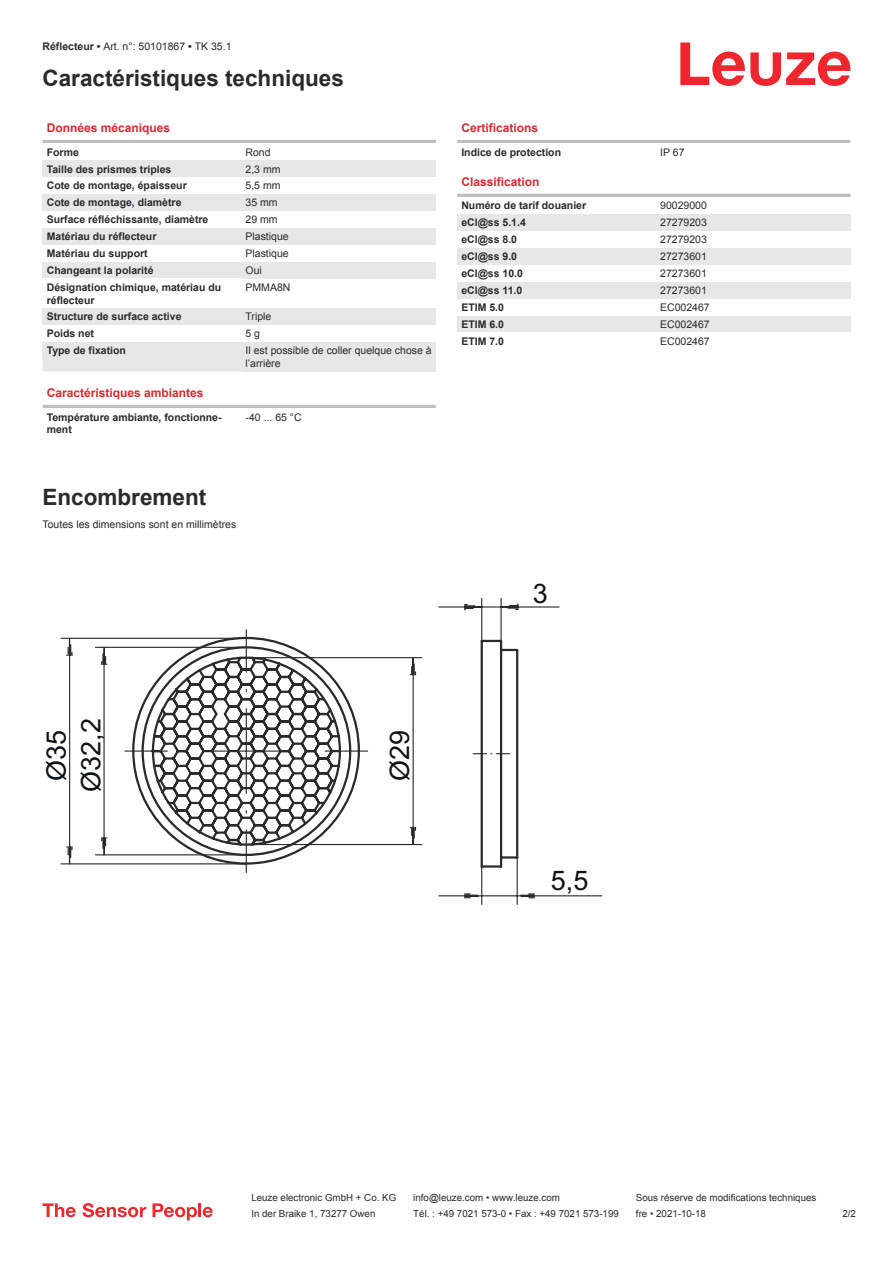
<style>
.page{position:relative;width:893px;height:1263px;background:#fff}
.page>*{position:absolute;margin:0;border:0;box-sizing:border-box;transform-origin:0 0}
.t1{font:27px/35px "Arial";color:#0e1317;text-align:center}
.t2{font:700 22.5px "Arial";color:#2b292a}
.t3{font:700 12px "Arial";color:#db2a30}
.t4{font:700 10.5px/12.6px "Arial";color:#2b292a}
.t5{font:10.5px/12.6px "Arial";color:#2b292a}
.t6{font:9.75px "Arial";color:#2b292a}
.s1{font-weight:700}
</style>
<div class="page">
<svg style="left:680px;top:43px;width:170px;height:43px"></svg>
<div style="left:43px;top:359px;width:199px;height:12px;background:#e6e7e9"></div>
<hr style="left:43px;top:140px;width:393px;height:3px;background:#bdbfc1">
<div style="left:43px;top:160px;width:199px;height:17px;background:#e6e7e9"></div>
<div style="left:242px;top:160px;width:194px;height:17px;background:#e6e7e9"></div>
<div style="left:43px;top:194px;width:199px;height:17px;background:#e6e7e9"></div>
<div style="left:242px;top:194px;width:194px;height:17px;background:#e6e7e9"></div>
<div style="left:43px;top:228px;width:199px;height:17px;background:#e6e7e9"></div>
<div style="left:242px;top:228px;width:194px;height:17px;background:#e6e7e9"></div>
<div style="left:43px;top:262px;width:199px;height:17px;background:#e6e7e9"></div>
<div style="left:242px;top:262px;width:194px;height:17px;background:#e6e7e9"></div>
<div style="left:43px;top:308px;width:199px;height:17px;background:#e6e7e9"></div>
<div style="left:242px;top:308px;width:194px;height:17px;background:#e6e7e9"></div>
<div style="left:43px;top:342px;width:199px;height:17px;background:#e6e7e9"></div>
<div style="left:242px;top:342px;width:194px;height:29px;background:#e6e7e9"></div>
<hr style="left:43px;top:405px;width:393px;height:3px;background:#bdbfc1">
<hr style="left:457px;top:140px;width:393px;height:3px;background:#bdbfc1">
<hr style="left:457px;top:194px;width:393px;height:3px;background:#bdbfc1">
<div style="left:457px;top:214px;width:200px;height:17px;background:#e6e7e9"></div>
<div style="left:657px;top:214px;width:193px;height:17px;background:#e6e7e9"></div>
<div style="left:457px;top:248px;width:200px;height:17px;background:#e6e7e9"></div>
<div style="left:657px;top:248px;width:193px;height:17px;background:#e6e7e9"></div>
<div style="left:457px;top:282px;width:200px;height:17px;background:#e6e7e9"></div>
<div style="left:657px;top:282px;width:193px;height:17px;background:#e6e7e9"></div>
<div style="left:457px;top:316px;width:200px;height:16px;background:#e6e7e9"></div>
<div style="left:657px;top:316px;width:193px;height:16px;background:#e6e7e9"></div>
<svg style="left:43px;top:1203px;width:33px;height:14px"></svg>
<svg style="left:83px;top:1203px;width:63px;height:14px"></svg>
<svg style="left:153px;top:1203px;width:44px;height:17px"></svg>
<hr style="left:198px;top:1203px;width:3px;height:14px;background:#ed272d">
<svg style="left:203px;top:1207px;width:10px;height:10px"></svg>
<svg style="left:131px;top:636px;width:388px;height:233px"></svg>
<hr style="left:246px;top:750px;width:43px;height:2px;background:#2b292a">
<hr style="left:325px;top:750px;width:43px;height:2px;background:#2b292a">
<hr style="left:246px;top:709px;width:1px;height:42px;background:#2b292a">
<hr style="left:246px;top:630px;width:1px;height:42px;background:#2b292a">
<hr style="left:204px;top:750px;width:42px;height:2px;background:#2b292a">
<hr style="left:125px;top:750px;width:42px;height:2px;background:#2b292a">
<hr style="left:246px;top:751px;width:1px;height:42px;background:#2b292a">
<hr style="left:246px;top:830px;width:1px;height:42px;background:#2b292a">
<svg style="left:473px;top:753px;width:37px;height:1px"></svg>
<hr style="left:246px;top:657px;width:176px;height:1px;background:#2b292a">
<hr style="left:246px;top:844px;width:176px;height:1px;background:#2b292a">
<hr style="left:413px;top:658px;width:1px;height:186px;background:#2b292a">
<svg style="left:410px;top:659px;width:6px;height:16px"></svg>
<svg style="left:410px;top:827px;width:6px;height:16px"></svg>
<hr style="left:95px;top:854px;width:151px;height:1px;background:#2b292a">
<hr style="left:95px;top:647px;width:151px;height:1px;background:#2b292a">
<hr style="left:103px;top:647px;width:2px;height:208px;background:#2b292a">
<svg style="left:101px;top:838px;width:6px;height:15px"></svg>
<svg style="left:101px;top:649px;width:6px;height:16px"></svg>
<hr style="left:61px;top:638px;width:185px;height:1px;background:#2b292a">
<hr style="left:61px;top:863px;width:185px;height:1px;background:#2b292a">
<hr style="left:69px;top:638px;width:1px;height:226px;background:#2b292a">
<svg style="left:66px;top:640px;width:7px;height:16px"></svg>
<svg style="left:66px;top:847px;width:7px;height:15px"></svg>
<hr style="left:500px;top:598px;width:2px;height:43px;background:#2b292a">
<hr style="left:481px;top:598px;width:1px;height:43px;background:#2b292a">
<hr style="left:501px;top:606px;width:58px;height:1px;background:#2b292a">
<hr style="left:439px;top:606px;width:62px;height:1px;background:#2b292a">
<svg style="left:502px;top:604px;width:16px;height:6px"></svg>
<svg style="left:465px;top:604px;width:16px;height:6px"></svg>
<hr style="left:517px;top:857px;width:1px;height:47px;background:#2b292a">
<hr style="left:481px;top:866px;width:1px;height:38px;background:#2b292a">
<hr style="left:517px;top:895px;width:85px;height:1px;background:#2b292a">
<hr style="left:439px;top:895px;width:78px;height:1px;background:#2b292a">
<svg style="left:521px;top:893px;width:13px;height:5px"></svg>
<svg style="left:465px;top:893px;width:13px;height:5px"></svg>
<p class="t5" style="left:43px;top:41px;width:190px"><span class="s1">Réflecteur •</span> Art. n°: 50101867 <span class="s1">•</span> TK 35.1</p>
<h2 class="t2" style="left:43px;top:70px;width:303px">Caractéristiques techniques</h2>
<p class="t3" style="left:47px;top:123px;width:125px">Données mécaniques</p>
<p class="t4" style="left:47px;top:147px;width:34px">Forme</p>
<p class="t5" style="left:246px;top:147px;width:27px">Rond</p>
<p class="t4" style="left:47px;top:164px;width:126px">Taille des prismes triples</p>
<p class="t5" style="left:246px;top:164px;width:37px">2,3 mm</p>
<p class="t4" style="left:47px;top:180px;width:142px">Cote de montage, épaisseur</p>
<p class="t5" style="left:246px;top:180px;width:37px">5,5 mm</p>
<p class="t4" style="left:47px;top:197px;width:136px">Cote de montage, diamètre</p>
<p class="t5" style="left:246px;top:197px;width:34px">35 mm</p>
<p class="t4" style="left:47px;top:214px;width:163px">Surface réfléchissante, diamètre</p>
<p class="t5" style="left:246px;top:214px;width:34px">29 mm</p>
<p class="t4" style="left:47px;top:231px;width:111px">Matériau du réflecteur</p>
<p class="t5" style="left:246px;top:231px;width:45px">Plastique</p>
<p class="t4" style="left:47px;top:248px;width:102px">Matériau du support</p>
<p class="t5" style="left:246px;top:248px;width:45px">Plastique</p>
<p class="t4" style="left:47px;top:265px;width:108px">Changeant la polarité</p>
<p class="t5" style="left:246px;top:265px;width:18px">Oui</p>
<p class="t4" style="left:47px;top:282px;width:176px">Désignation chimique, matériau du réflecteur</p>
<p class="t5" style="left:246px;top:282px;width:46px">PMMA8N</p>
<p class="t4" style="left:47px;top:311px;width:136px">Structure de surface active</p>
<p class="t5" style="left:246px;top:311px;width:27px">Triple</p>
<p class="t4" style="left:47px;top:328px;width:49px">Poids net</p>
<p class="t5" style="left:246px;top:328px;width:16px">5 g</p>
<p class="t4" style="left:47px;top:345px;width:81px">Type de fixation</p>
<p class="t5" style="left:246px;top:345px;width:188px">Il est possible de coller quelque chose à l’arrière</p>
<p class="t3" style="left:47px;top:388px;width:158px">Caractéristiques ambiantes</p>
<p class="t4" style="left:47px;top:412px;width:176px">Température ambiante, fonctionne&shy;ment</p>
<p class="t5" style="left:246px;top:412px;width:58px">-40 ... 65 °C</p>
<h2 class="t2" style="left:43px;top:489px;width:165px">Encombrement</h2>
<p class="t5" style="left:43px;top:519px;width:195px">Toutes les dimensions sont en millimètres</p>
<p class="t3" style="left:461px;top:123px;width:78px">Certifications</p>
<p class="t4" style="left:461px;top:147px;width:101px">Indice de protection</p>
<p class="t5" style="left:660px;top:147px;width:26px">IP 67</p>
<p class="t3" style="left:461px;top:177px;width:80px">Classification</p>
<p class="t4" style="left:461px;top:200px;width:126px">Numéro de tarif douanier</p>
<p class="t5" style="left:660px;top:200px;width:48px">90029000</p>
<p class="t4" style="left:461px;top:217px;width:66px">eCl@ss 5.1.4</p>
<p class="t5" style="left:660px;top:217px;width:48px">27279203</p>
<p class="t4" style="left:461px;top:234px;width:57px">eCl@ss 8.0</p>
<p class="t5" style="left:660px;top:234px;width:48px">27279203</p>
<p class="t4" style="left:461px;top:251px;width:57px">eCl@ss 9.0</p>
<p class="t5" style="left:660px;top:251px;width:48px">27273601</p>
<p class="t4" style="left:461px;top:268px;width:63px">eCl@ss 10.0</p>
<p class="t5" style="left:660px;top:268px;width:48px">27273601</p>
<p class="t4" style="left:461px;top:285px;width:63px">eCl@ss 11.0</p>
<p class="t5" style="left:660px;top:285px;width:48px">27273601</p>
<p class="t4" style="left:461px;top:302px;width:44px">ETIM 5.0</p>
<p class="t5" style="left:660px;top:302px;width:51px">EC002467</p>
<p class="t4" style="left:461px;top:319px;width:44px">ETIM 6.0</p>
<p class="t5" style="left:660px;top:319px;width:51px">EC002467</p>
<p class="t4" style="left:461px;top:336px;width:44px">ETIM 7.0</p>
<p class="t5" style="left:660px;top:336px;width:51px">EC002467</p>
<h1 class="t1" style="left:533px;top:578px;width:17px">3</h1>
<h1 class="t1" style="left:40px;top:792px;width:75px;rotate:-90deg">Ø35<br>Ø32,2</h1>
<h1 class="t1" style="left:384px;top:780px;width:53px;rotate:-90deg">Ø29</h1>
<h1 class="t1" style="left:551px;top:865px;width:39px">5,5</h1>
<p class="t6" style="left:251px;top:1194px;width:146px">Leuze electronic GmbH + Co. KG</p>
<p class="t6" style="left:413px;top:1194px;width:148px">info@leuze.com • www.leuze.com</p>
<p class="t6" style="left:636px;top:1194px;width:182px">Sous réserve de modifications techniques</p>
<p class="t6" style="left:251px;top:1210px;width:126px">In der Braike 1, 73277 Owen</p>
<p class="t6" style="left:413px;top:1210px;width:207px">Tél. : +49 7021 573-0 • Fax : +49 7021 573-199</p>
<p class="t6" style="left:636px;top:1210px;width:72px">fre • 2021-10-18</p>
<p class="t6" style="left:842px;top:1210px;width:15px">2 /2</p>
</div>
